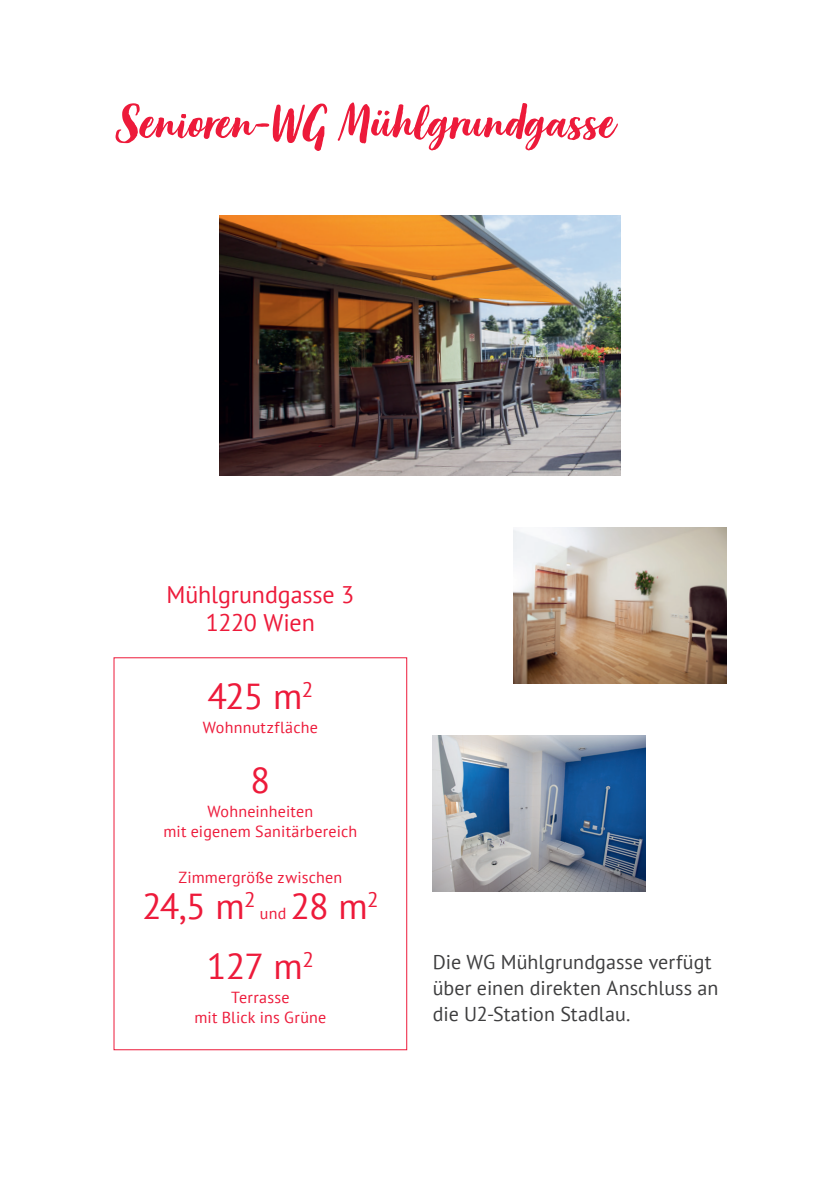
<style>
.page{position:relative;width:840px;height:1191px;background:#fff}
.page>*{position:absolute;margin:0;border:0;box-sizing:border-box;transform-origin:0 0}
.t1{font:italic 50px "Organika Script";letter-spacing:.01em;color:#ed1a3a}
.t2{font:36px/60px "PT Sans";letter-spacing:-.03em;color:#ed1a3a}
.t3{font:24px/28px "PT Sans";letter-spacing:-.005em;color:#ed1a3a;text-align:center}
.t4{font:20px/26px "PT Sans";letter-spacing:.005em;color:#3e3e3f}
.t5{font:16px/20px "PT Sans";letter-spacing:.015em;color:#ed1a3a;text-align:center}
</style>
<div class="page">
<div style="left:113px;top:657px;width:294px;height:393px;border:1px solid #ed1a3a"></div>
<img style="left:220px;top:215px;width:399px;height:260px">
<img style="left:513px;top:527px;width:213px;height:156px">
<img style="left:432px;top:735px;width:213px;height:156px">
<h1 class="t1" style="left:113px;top:92px;width:499px">Senioren-WG Mühlgrundgasse</h1>
<h3 class="t3" style="left:166px;top:580px;width:189px">Mühlgrundgasse 3<br>1220 Wien</h3>
<h2 class="t2" style="left:207px;top:666px;width:107px">425 m<sup>2</sup></h2>
<p class="t5" style="left:202px;top:717px;width:117px">Wohnnutzfläche</p>
<h2 class="t2" style="left:250px;top:750px;width:21px">8</h2>
<p class="t5" style="left:163px;top:801px;width:195px">Wohneinheiten<br>mit eigenem Sanitärbereich</p>
<p class="t5" style="left:178px;top:867px;width:165px">Zimmergröße zwischen</p>
<h2 class="t2" style="left:142px;top:876px;width:115px">24,5 m<sup>2</sup></h2>
<h2 class="t2" style="left:207px;top:876px;width:173px;text-indent:84px">28 m<sup>2<br></sup>127 m<sup>2</sup></h2>
<p class="t5" style="left:194px;top:987px;width:133px">Terrasse<br>mit Blick ins Grüne</p>
<p class="t5" style="left:260px;top:903px;width:28px">und</p>
<p class="t4" style="left:432px;top:949px;width:287px">Die WG Mühlgrundgasse verfügt über einen direkten Anschluss an die U2-Station Stadlau.</p>
</div>
